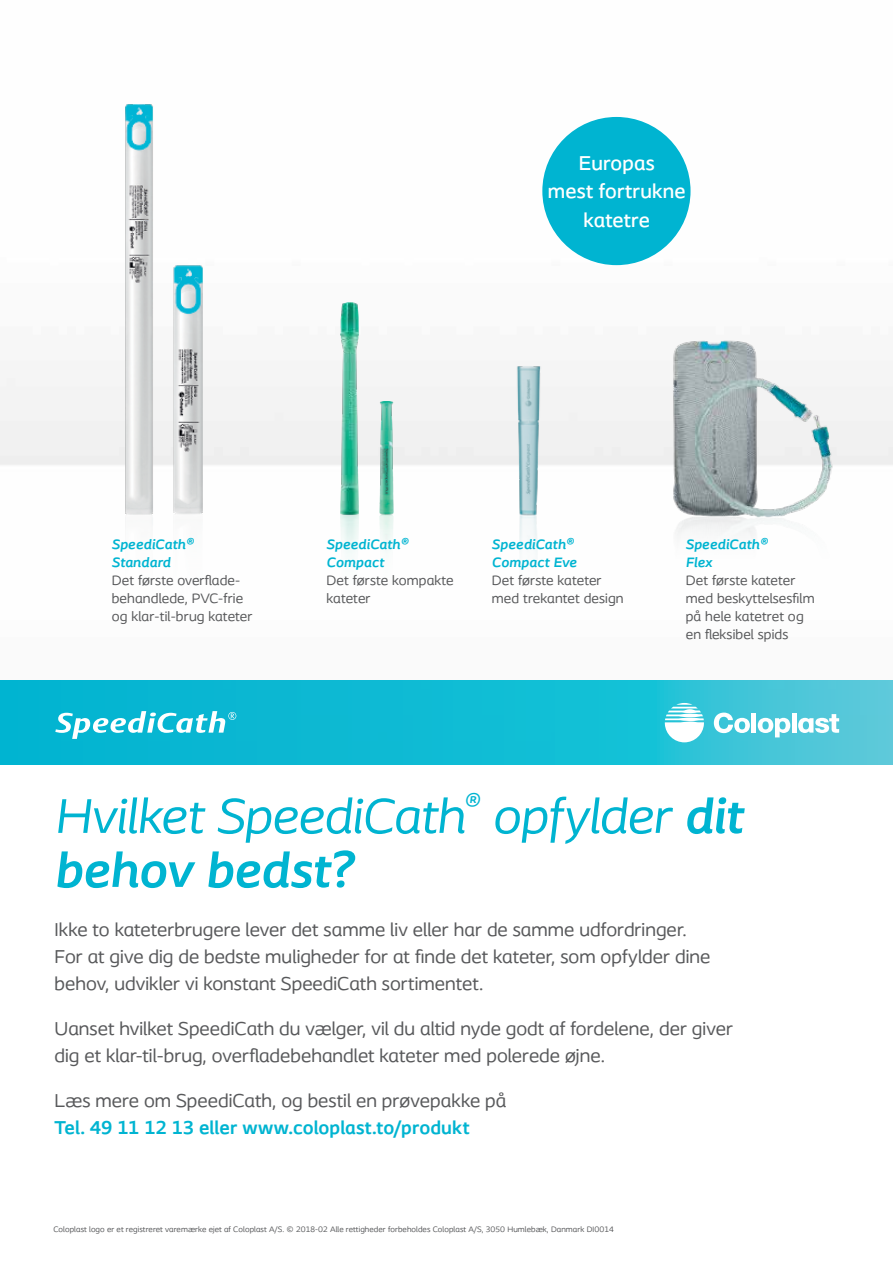
<style>
.page{position:relative;width:893px;height:1263px;background:#fff}
.page>*{position:absolute;margin:0;border:0;box-sizing:border-box;transform-origin:0 0}
.t1{font:italic 51px/54px "Coloplast";letter-spacing:-.005em;color:#00b4d1}
.t2{font:500 21px/28.5px "Coloplast";letter-spacing:.01em;color:#fff;text-align:center}
.t3{font:19.5px/27px "Coloplast";letter-spacing:.005em;color:#58595b}
.t4{font:700 19.5px "Coloplast";letter-spacing:.005em;color:#00b4d1}
.t5{font:14.25px/18px "Coloplast";letter-spacing:.01em;color:#58595b}
.t6{font:italic 700 14.25px/18px "Coloplast";letter-spacing:.01em;color:#00b4d1}
.t7{font:8.25px "Coloplast";letter-spacing:.01em;color:#58595b}
.s1{font-weight:700}
</style>
<div class="page">
<img style="left:0;top:116px;width:893px;height:410px">
<svg style="left:0;top:680px;width:893px;height:85px;background:#1abcd4"></svg>
<svg style="left:55px;top:711px;width:181px;height:28px"></svg>
<div style="left:542px;top:117px;width:148px;height:148px;background:#00b4d1;border-radius:50%"></div>
<svg style="left:665px;top:703px;width:39px;height:39px"></svg>
<svg style="left:714px;top:713px;width:36px;height:20px"></svg>
<div style="left:751px;top:713px;width:5px;height:20px;background:#fff"></div>
<hr style="left:792px;top:713px;width:4px;height:20px;background:#fff">
<svg style="left:758px;top:718px;width:32px;height:19px"></svg>
<svg style="left:798px;top:714px;width:41px;height:19px"></svg>
<img style="left:124px;top:104px;width:29px;height:422px">
<img style="left:173px;top:263px;width:30px;height:263px">
<img style="left:341px;top:302px;width:18px;height:252px">
<img style="left:379px;top:401px;width:14px;height:151px">
<img style="left:484px;top:339px;width:89px;height:214px">
<img style="left:626px;top:312px;width:231px;height:226px">
<p class="t2" style="left:548px;top:148px;width:139px">Europas<br>mest fortrukne katetre</p>
<p class="t6" style="left:112px;top:535px;width:83px">SpeediCath®<br>Standard</p>
<p class="t5" style="left:112px;top:571px;width:142px">Det første overflade&shy;behandlede, PVC-frie og klar-til-brug kateter</p>
<p class="t6" style="left:327px;top:535px;width:83px">SpeediCath®<br>Compact</p>
<p class="t5" style="left:327px;top:571px;width:129px">Det første kompakte kateter</p>
<p class="t6" style="left:492px;top:535px;width:86px">SpeediCath®<br>Compact Eve</p>
<p class="t5" style="left:492px;top:571px;width:133px">Det første kateter med trekantet design</p>
<p class="t6" style="left:686px;top:535px;width:83px">SpeediCath®<br>Flex</p>
<p class="t5" style="left:686px;top:571px;width:130px">Det første kateter med beskyttelsesfilm på hele katetret og en fleksibel spids</p>
<h1 class="t1" style="left:55px;top:788px;width:690px">Hvilket SpeediCath<sup>®</sup> opfylder <span class="s1">dit behov bedst?</span></h1>
<p class="t3" style="left:55px;top:916px;width:657px">Ikke to kateterbrugere lever det samme liv eller har de samme udfordringer.<br>For at give dig de bedste muligheder for at finde det kateter, som opfylder dine behov, udvikler vi konstant SpeediCath sortimentet.</p>
<p class="t3" style="left:55px;top:1015px;width:680px">Uanset hvilket SpeediCath du vælger, vil du altid nyde godt af fordelene, der giver dig et klar-til-brug, overfladebehandlet kateter med polerede øjne.</p>
<p class="t3" style="left:55px;top:1087px;width:453px">Læs mere om SpeediCath, og bestil en prøvepakke på</p>
<p class="t4" style="left:55px;top:1116px;width:416px">Tel. 49 11 12 13 eller www.coloplast.to/produkt</p>
<p class="t7" style="left:53px;top:1224px;width:562px">Coloplast logo er et registreret varemærke ejet af Coloplast A/S. © 2018-02 Alle rettigheder forbeholdes Coloplast A/S, 3050 Humlebæk, Danmark DI0014</p>
</div>
